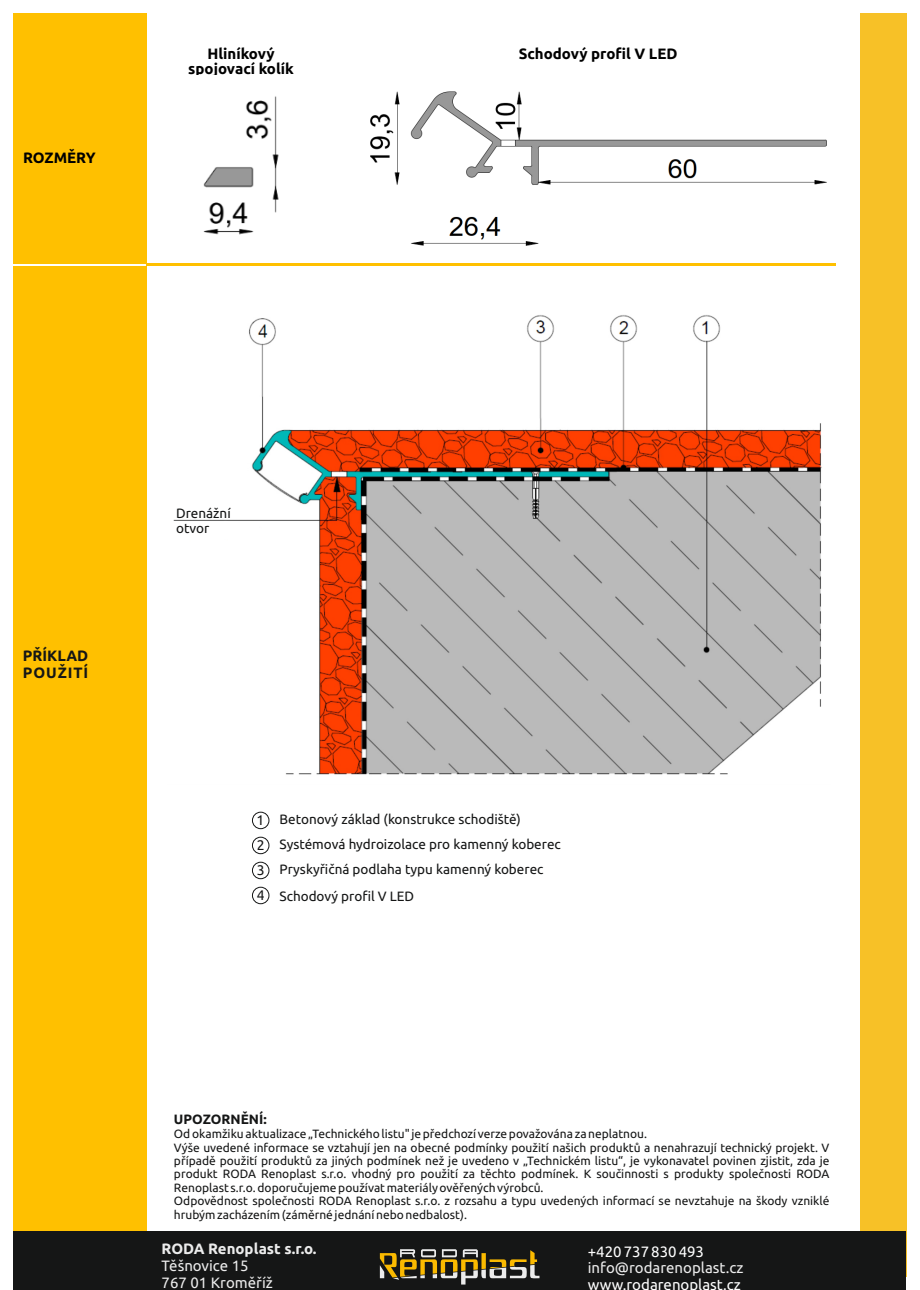
<style>
.page{position:relative;width:920px;height:1290px;background:#fff}
.page>*{position:absolute;margin:0;border:0;box-sizing:border-box;transform-origin:0 0}
.t1{font:700 15px/15px "Ubuntu";color:#000;text-align:center}
.t2{font:15px "Ubuntu";color:#ececec}
.t3{font:15px "Ubuntu";color:#fff}
.t4{font:700 15px "Ubuntu";color:#ececec}
.t5{font:700 15px/16.8px "Ubuntu";letter-spacing:.045em;color:#151616}
.t6{font:13.95px/25px "Ubuntu";color:#151616;text-align:justify}
.t7{font:13.5px/25px "Ubuntu";color:#151616}
.t8{font:700 13.5px "Ubuntu";color:#151616}
.t9{font:12px/13.5px "Ubuntu";color:#151616}
.s1{font-size:13.95px}
</style>
<div class="page">
<div style="left:860px;top:14px;width:46px;height:1262px;background:#f7c127"></div>
<hr style="left:147px;top:264px;width:689px;height:2px;background:#ffc000">
<div style="left:13px;top:14px;width:134px;height:250px;background:#ffc000"></div>
<div style="left:13px;top:266px;width:134px;height:1024px;background:#ffc000"></div>
<div style="left:252px;top:812px;width:17px;height:17px;border:1px solid #151616;border-radius:50%"></div>
<div style="left:252px;top:837px;width:17px;height:17px;border:1px solid #151616;border-radius:50%"></div>
<div style="left:252px;top:862px;width:17px;height:17px;border:1px solid #151616;border-radius:50%"></div>
<div style="left:252px;top:887px;width:17px;height:17px;border:1px solid #151616;border-radius:50%"></div>
<div style="left:13px;top:1231px;width:893px;height:59px;background:#151616"></div>
<svg style="left:380px;top:1249px;width:159px;height:35px"></svg>
<img style="left:203px;top:96px;width:76px;height:139px">
<img style="left:370px;top:91px;width:457px;height:155px">
<img style="left:173px;top:315px;width:649px;height:460px">
<p class="t1" style="left:23px;top:151px;width:74px">ROZMĚRY</p>
<p class="t1" style="left:188px;top:47px;width:107px">Hliníkový spojovací kolík</p>
<p class="t1" style="left:519px;top:47px;width:160px">Schodový profil V LED</p>
<p class="t5" style="left:23px;top:649px;width:67px">PŘÍKLAD<br>POUŽITÍ</p>
<p class="t7" style="left:176px;top:506px;width:56px;line-height:15.1px">Drenážní otvor</p>
<p class="t7" style="left:280px;top:808px;width:283px">Betonový základ (konstrukce schodiště)<br>Systémová hydroizolace pro kamenný koberec<br>Pryskyřičná podlaha typu kamenný koberec</p>
<p class="t6" style="left:257px;top:809px;width:10px">1<br>2<br>3</p>
<p class="t7" style="left:257px;top:884px;width:159px"><span class="s1">4</span> Schodový profil V LED</p>
<p class="t8" style="left:174px;top:1114px;width:94px">UPOZORNĚNÍ:</p>
<p class="t9" style="left:174px;top:1128px;width:475px">Od okamžiku aktualizace „Technického listu" je předchozí verze považována za neplatnou.</p>
<p class="t9" style="left:174px;top:1141px;width:657px;text-align:justify">Výše uvedené informace se vztahují jen na obecné podmínky použití našich produktů a nenahrazují technický projekt. V případě použití produktů za jiných podmínek než je uvedeno v „Technickém listu“, je vykonavatel povinen zjistit, zda je produkt RODA Renoplast s.r.o. vhodný pro použití za těchto podmínek. K součinnosti s produkty společnosti RODA Renoplast s.r.o. doporučujeme používat materiály ověřených výrobců.</p>
<p class="t9" style="left:174px;top:1195px;width:657px">Odpovědnost společnosti RODA Renoplast s.r.o. z rozsahu a typu uvedených informací se nevztahuje na škody vzniklé hrubým zacházením (záměrné jednání nebo nedbalost).</p>
<p class="t4" style="left:162px;top:1242px;width:156px">RODA Renoplast s.r.o.</p>
<p class="t2" style="left:162px;top:1276px;width:113px">767 01 Kroměříž</p>
<p class="t2" style="left:162px;top:1259px;width:89px">Těšnovice 15</p>
<p class="t3" style="left:588px;top:1245px;width:118px">+420 737 830 493</p>
<p class="t2" style="left:588px;top:1262px;width:157px">info@rodarenoplast.cz</p>
<p class="t3" style="left:588px;top:1278px;width:154px">www.rodarenoplast.cz</p>
</div>
